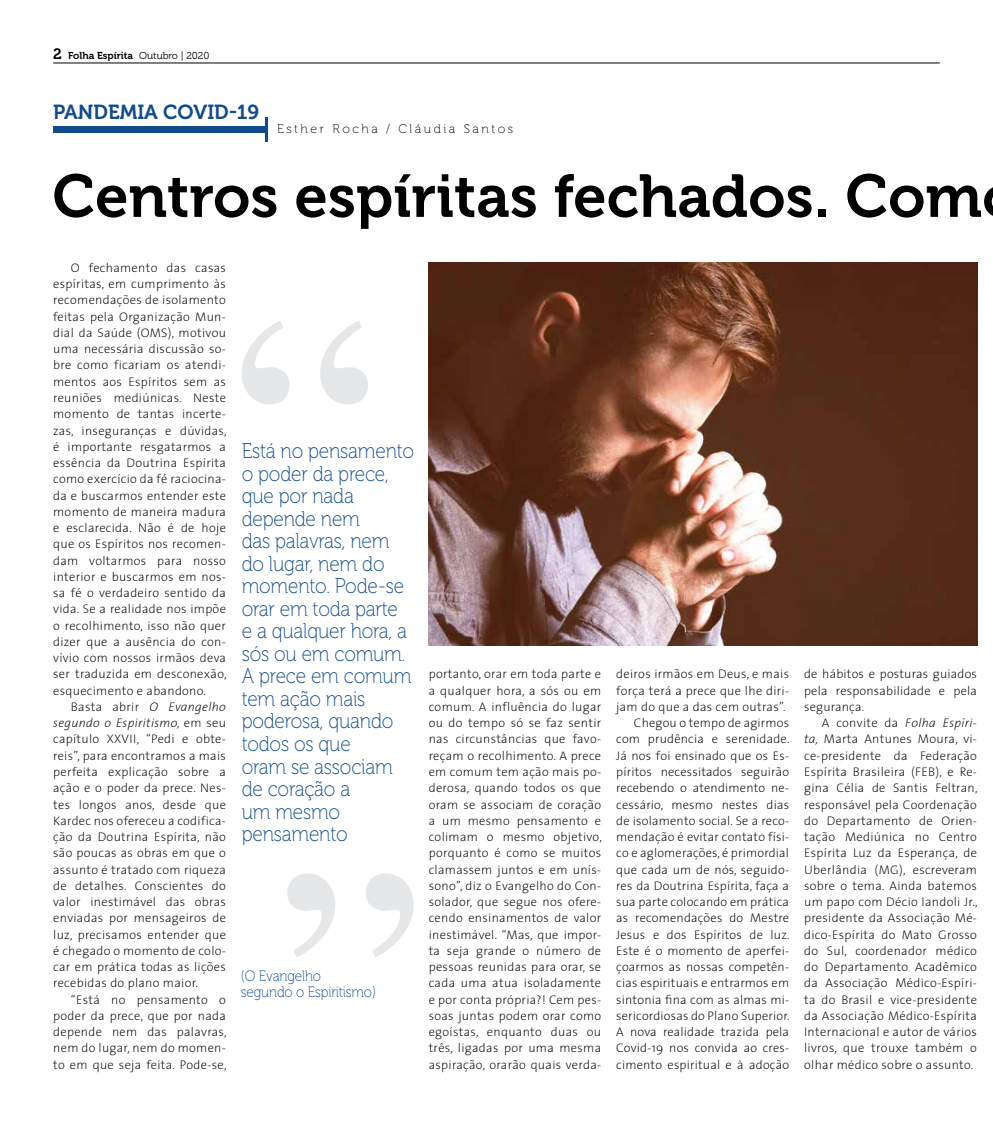
<style>
.page{position:relative;width:993px;height:1124px;background:#fff}
.page>*{position:absolute;margin:0;border:0;box-sizing:border-box;transform-origin:0 0}
.t1{font:60px "Museo 700";color:#000}
.t2{font:21.25px/22.5px "Museo 100";letter-spacing:-.01em;color:#124b8b;scale:.9 1}
.t3{font:20.25px "Museo 700";color:#124b8b}
.t4{font:15px/16.2px "Museo 100";letter-spacing:-.01em;color:#124b8b;scale:.9 1}
.t5{font:200 12.5px/16.2px "The Sans 2";letter-spacing:.025em;color:#000;text-align:justify}
.t6{font:italic 200 12.5px "The Sans 2";letter-spacing:.025em;color:#000}
.t7{font:12.5px "Museo 100";letter-spacing:.2em;color:#000}
.t8{font:10px "Museo 700";color:#000}
.s1{font-size:15px}
.s2{font-family:"Museo 300"}
.s3{font-style:italic}
.s4{font-style:normal}
</style>
<div class="page">
<hr style="left:53px;top:63px;width:886px;height:1px;background:#000">
<div style="left:53px;top:126px;width:213px;height:7px;background:#124b8b"></div>
<hr style="left:265px;top:117px;width:2px;height:25px;background:#124b8b">
<svg style="left:287px;top:873px;width:126px;height:84px"></svg>
<svg style="left:242px;top:321px;width:126px;height:83px"></svg>
<img style="left:428px;top:262px;width:548px;height:383px">
<p class="t8" style="left:53px;top:50px;width:158px"><span class="s1">2</span> Folha Espírita <span class="s2">Outubro | 2020</span></p>
<p class="t3" style="left:53px;top:100px;width:207px">PANDEMIA COVID-19</p>
<p class="t7" style="left:277px;top:122px;width:237px">Esther Rocha / Cláudia Santos</p>
<p class="t1" style="left:52px;top:163px;width:930px">Centros espíritas fechados. Com</p>
<p class="t5" style="left:71px;top:259px;width:156px">O fechamento das casas</p>
<p class="t5" style="left:53px;top:275px;width:174px">espíritas, em cumprimento às</p>
<p class="t5" style="left:53px;top:291px;width:174px">recomendações de isolamento</p>
<p class="t5" style="left:53px;top:308px;width:174px">feitas pela Organização Mun-</p>
<p class="t5" style="left:53px;top:324px;width:174px">dial da Saúde (OMS), motivou</p>
<p class="t5" style="left:53px;top:340px;width:174px">uma necessária discussão so-</p>
<p class="t5" style="left:53px;top:356px;width:174px">bre como ficariam os atendi-</p>
<p class="t5" style="left:53px;top:373px;width:174px">mentos aos Espíritos sem as</p>
<p class="t5" style="left:53px;top:389px;width:174px">reuniões mediúnicas. Neste</p>
<p class="t5" style="left:53px;top:405px;width:174px">momento de tantas incerte-</p>
<p class="t5" style="left:53px;top:421px;width:175px">zas, inseguranças e dúvidas,</p>
<p class="t5" style="left:53px;top:438px;width:174px">é importante resgatarmos a</p>
<p class="t5" style="left:53px;top:454px;width:174px">essência da Doutrina Espírita</p>
<p class="t5" style="left:53px;top:470px;width:174px">como exercício da fé raciocina-</p>
<p class="t5" style="left:53px;top:486px;width:174px">da e buscarmos entender este</p>
<p class="t5" style="left:53px;top:503px;width:174px">momento de maneira madura</p>
<p class="t5" style="left:53px;top:519px;width:174px">e esclarecida. Não é de hoje</p>
<p class="t5" style="left:53px;top:535px;width:174px">que os Espíritos nos recomen-</p>
<p class="t5" style="left:53px;top:551px;width:174px">dam voltarmos para nosso</p>
<p class="t5" style="left:53px;top:568px;width:174px">interior e buscarmos em nos-</p>
<p class="t5" style="left:53px;top:584px;width:174px">sa fé o verdadeiro sentido da</p>
<p class="t5" style="left:53px;top:600px;width:174px">vida. Se a realidade nos impõe</p>
<p class="t5" style="left:53px;top:616px;width:174px">o recolhimento, isso não quer</p>
<p class="t5" style="left:53px;top:633px;width:174px">dizer que a ausência do con-</p>
<p class="t5" style="left:53px;top:649px;width:174px">vívio com nossos irmãos deva</p>
<p class="t5" style="left:53px;top:665px;width:175px">ser traduzida em desconexão,</p>
<p class="t5" style="left:53px;top:681px;width:154px">esquecimento e abandono.</p>
<p class="t5" style="left:71px;top:698px;width:156px">Basta abrir <span class="s3">O Evangelho</span></p>
<p class="t6" style="left:53px;top:712px;width:174px">segundo o Espiritismo, <span class="s4">em seu</span></p>
<p class="t5" style="left:53px;top:730px;width:174px">capítulo XXVII, “Pedi e obte-</p>
<p class="t5" style="left:53px;top:746px;width:174px">reis”, para encontramos a mais</p>
<p class="t5" style="left:53px;top:763px;width:174px">perfeita explicação sobre a</p>
<p class="t5" style="left:53px;top:779px;width:174px">ação e o poder da prece. Nes-</p>
<p class="t5" style="left:53px;top:795px;width:174px">tes longos anos, desde que</p>
<p class="t5" style="left:53px;top:811px;width:174px">Kardec nos ofereceu a codifica-</p>
<p class="t5" style="left:53px;top:828px;width:174px">ção da Doutrina Espírita, não</p>
<p class="t5" style="left:53px;top:844px;width:174px">são poucas as obras em que o</p>
<p class="t5" style="left:53px;top:860px;width:174px">assunto é tratado com riqueza</p>
<p class="t5" style="left:53px;top:876px;width:174px">de detalhes. Conscientes do</p>
<p class="t5" style="left:53px;top:893px;width:174px">valor inestimável das obras</p>
<p class="t5" style="left:53px;top:909px;width:174px">enviadas por mensageiros de</p>
<p class="t5" style="left:53px;top:925px;width:174px">luz, precisamos entender que</p>
<p class="t5" style="left:53px;top:941px;width:174px">é chegado o momento de colo-</p>
<p class="t5" style="left:53px;top:958px;width:174px">car em prática todas as lições</p>
<p class="t5" style="left:53px;top:974px;width:146px">recebidas do plano maior.</p>
<p class="t5" style="left:71px;top:990px;width:156px">“Está no pensamento o</p>
<p class="t5" style="left:53px;top:1006px;width:174px">poder da prece, que por nada</p>
<p class="t5" style="left:53px;top:1023px;width:175px">depende nem das palavras,</p>
<p class="t5" style="left:53px;top:1039px;width:174px">nem do lugar, nem do momen-</p>
<p class="t5" style="left:53px;top:1055px;width:175px">to em que seja feita. Pode-se,</p>
<p class="t2" style="left:241px;top:440px;width:193px">Está no pensamento o poder da prece, que por nada depende nem<br>das palavras, nem do lugar, nem do momento. Pode-se orar em toda parte<br>e a qualquer hora, a sós ou em comum.<br>A prece em comum tem ação mais poderosa, quando todos os que<br>oram se associam de coração a<br>um mesmo pensamento</p>
<p class="t4" style="left:241px;top:968px;width:151px">(O Evangelho segundo o Espiritismo)</p>
<p class="t5" style="left:428px;top:665px;width:174px">portanto, orar em toda parte e a qualquer hora, a sós ou em comum. A influência do lugar ou do tempo só se faz sentir nas circunstâncias que favo&shy;reçam o recolhimento. A prece em comum tem ação mais po&shy;derosa, quando todos os que oram se associam de coração a um mesmo pensamento e colimam o mesmo objetivo, porquanto é como se muitos clamassem juntos e em unís&shy;sono”, diz o Evangelho do Con&shy;solador, que segue nos ofere&shy;cendo ensinamentos de valor inestimável. “Mas, que impor&shy;ta seja grande o número de pessoas reunidas para orar, se cada uma atua isoladamente e por conta própria?! Cem pes&shy;soas juntas podem orar como egoístas, enquanto duas ou três, ligadas por uma mesma aspiração, orarão quais verda-</p>
<p class="t5" style="left:616px;top:665px;width:174px">deiros irmãos em Deus, e mais</p>
<p class="t5" style="left:616px;top:681px;width:174px">força terá a prece que lhe diri-</p>
<p class="t5" style="left:616px;top:698px;width:171px">jam do que a das cem outras”.</p>
<p class="t5" style="left:633px;top:714px;width:157px">Chegou o tempo de agirmos</p>
<p class="t5" style="left:616px;top:730px;width:175px">com prudência e serenidade.</p>
<p class="t5" style="left:616px;top:746px;width:174px">Já nos foi ensinado que os Es-</p>
<p class="t5" style="left:616px;top:763px;width:174px">píritos necessitados seguirão</p>
<p class="t5" style="left:616px;top:779px;width:174px">recebendo o atendimento ne-</p>
<p class="t5" style="left:616px;top:795px;width:174px">cessário, mesmo nestes dias</p>
<p class="t5" style="left:616px;top:811px;width:174px">de isolamento social. Se a reco-</p>
<p class="t5" style="left:616px;top:828px;width:174px">mendação é evitar contato físi-</p>
<p class="t5" style="left:616px;top:844px;width:174px">co e aglomerações, é primordial</p>
<p class="t5" style="left:616px;top:860px;width:174px">que cada um de nós, seguido-</p>
<p class="t5" style="left:616px;top:876px;width:174px">res da Doutrina Espírita, faça a</p>
<p class="t5" style="left:616px;top:893px;width:174px">sua parte colocando em prática</p>
<p class="t5" style="left:616px;top:909px;width:174px">as recomendações do Mestre</p>
<p class="t5" style="left:616px;top:925px;width:175px">Jesus e dos Espíritos de luz.</p>
<p class="t5" style="left:616px;top:941px;width:174px">Este é o momento de aperfei-</p>
<p class="t5" style="left:616px;top:958px;width:174px">çoarmos as nossas competên-</p>
<p class="t5" style="left:616px;top:974px;width:174px">cias espirituais e entrarmos em</p>
<p class="t5" style="left:616px;top:990px;width:174px">sintonia fina com as almas mi-</p>
<p class="t5" style="left:616px;top:1006px;width:175px">sericordiosas do Plano Superior.</p>
<p class="t5" style="left:616px;top:1023px;width:174px">A nova realidade trazida pela</p>
<p class="t5" style="left:616px;top:1039px;width:174px">Covid-19 nos convida ao cres-</p>
<p class="t5" style="left:616px;top:1055px;width:174px">cimento espiritual e à adoção</p>
<p class="t5" style="left:803px;top:665px;width:174px">de hábitos e posturas guiados</p>
<p class="t5" style="left:803px;top:681px;width:174px">pela responsabilidade e pela</p>
<p class="t5" style="left:803px;top:698px;width:61px">segurança.</p>
<p class="t6" style="left:821px;top:712px;width:157px"><span class="s4">A convite da</span> Folha Espíri-</p>
<p class="t5" style="left:803px;top:730px;width:174px"><span class="s3">ta,</span> Marta Antunes Moura, vi-</p>
<p class="t5" style="left:803px;top:746px;width:174px">ce-presidente da Federação</p>
<p class="t5" style="left:803px;top:763px;width:174px">Espírita Brasileira (FEB), e Re-</p>
<p class="t5" style="left:803px;top:779px;width:175px">gina Célia de Santis Feltran,</p>
<p class="t5" style="left:803px;top:795px;width:174px">responsável pela Coordenação</p>
<p class="t5" style="left:803px;top:811px;width:174px">do Departamento de Orien-</p>
<p class="t5" style="left:803px;top:828px;width:174px">tação Mediúnica no Centro</p>
<p class="t5" style="left:803px;top:844px;width:174px">Espírita Luz da Esperança, de</p>
<p class="t5" style="left:803px;top:860px;width:174px">Uberlândia (MG), escreveram</p>
<p class="t5" style="left:803px;top:876px;width:174px">sobre o tema. Ainda batemos</p>
<p class="t5" style="left:803px;top:893px;width:175px">um papo com Décio Iandoli Jr.,</p>
<p class="t5" style="left:803px;top:909px;width:174px">presidente da Associação Mé-</p>
<p class="t5" style="left:803px;top:925px;width:174px">dico-Espírita do Mato Grosso</p>
<p class="t5" style="left:803px;top:941px;width:174px">do Sul, coordenador médico</p>
<p class="t5" style="left:803px;top:958px;width:174px">do Departamento Acadêmico</p>
<p class="t5" style="left:803px;top:974px;width:174px">da Associação Médico-Espíri-</p>
<p class="t5" style="left:803px;top:990px;width:174px">ta do Brasil e vice-presidente</p>
<p class="t5" style="left:803px;top:1006px;width:174px">da Associação Médico-Espírita</p>
<p class="t5" style="left:803px;top:1023px;width:174px">Internacional e autor de vários</p>
<p class="t5" style="left:803px;top:1039px;width:174px">livros, que trouxe também o</p>
<p class="t5" style="left:803px;top:1055px;width:171px">olhar médico sobre o assunto.</p>
</div>
